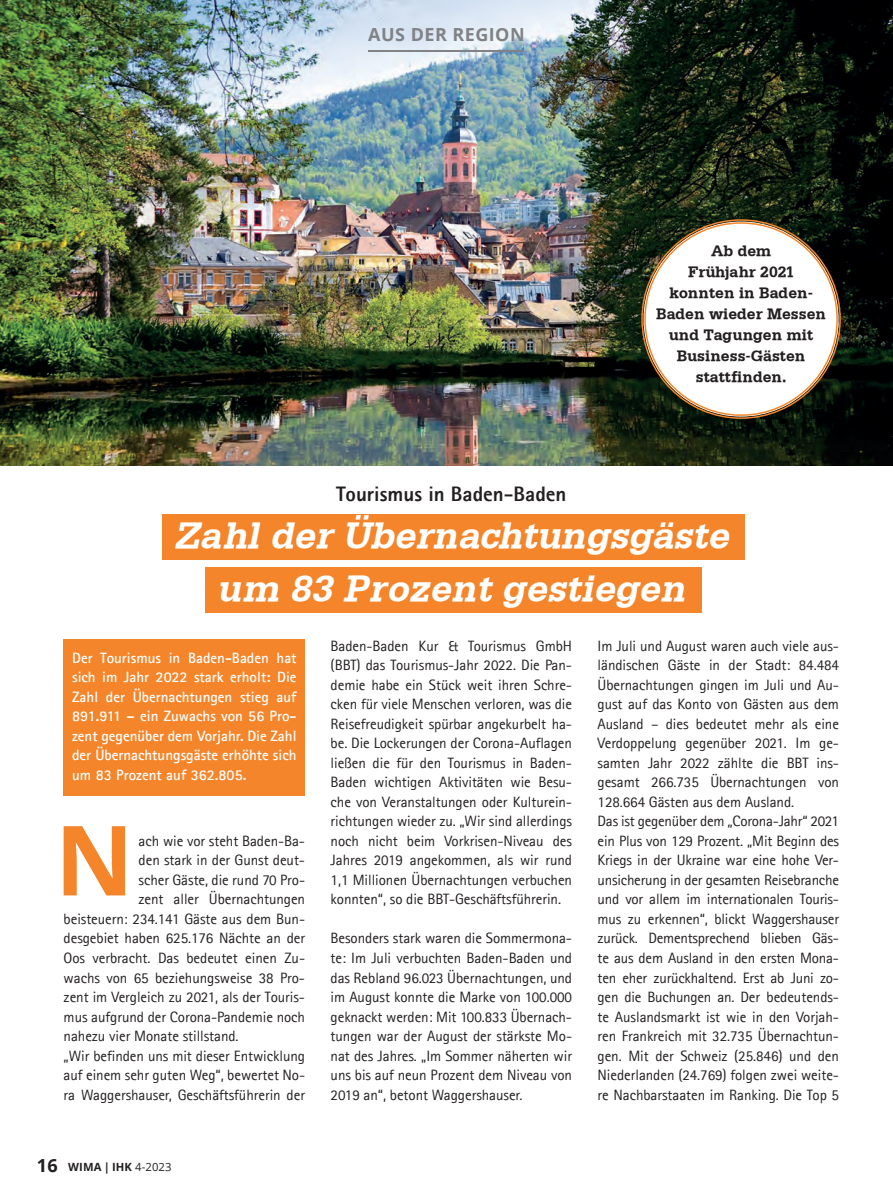
<style>
.page{position:relative;width:893px;height:1191px;background:#fff}
.page>*{position:absolute;margin:0;border:0;box-sizing:border-box;transform-origin:0 0}
.t1{font:700 96.9px "Open Sans";color:#f5852a}
.t2{font:italic 700 36.3px/52.5px "Stefan";color:#fff;text-align:center}
.t3{font:800 21px "Agfa Rotis Sans Serif";color:#231f20}
.t4{font:700 18px "Open Sans";letter-spacing:.025em;color:#808285}
.t5{font:15px/19.5px "Agfa Rotis Sans Serif";letter-spacing:-.005em;color:#231f20;text-align:justify}
.t6{font:700 15px/19.5px "Agfa Rotis Sans Serif";color:#fff;text-align:justify}
.t7{font:700 15px/21px "Stefan";color:#231f20;text-align:center}
.t8{font:700 11.25px "Open Sans";letter-spacing:.01em;color:#231f20}
.s1{font-size:18px}
.s2{font-weight:400}
</style>
<div class="page">
<img style="left:0;top:0;width:893px;height:465px">
<hr style="left:368px;top:50px;width:156px;height:1px;background:#808285">
<div style="left:64px;top:639px;width:241px;height:156px;background:#f5852a"></div>
<div style="left:162px;top:514px;width:583px;height:45px;background:#f5852a"></div>
<div style="left:205px;top:567px;width:496px;height:45px;background:#f5852a"></div>
<svg style="left:641px;top:219px;width:200px;height:200px"></svg>
<p class="t4" style="left:368px;top:22px;width:158px">AUS DER REGION</p>
<p class="t7" style="left:656px;top:240px;width:171px">Ab dem<br>Frühjahr 2021 konnten in Baden-<br>Baden wieder Messen und Tagungen mit<br>Business-Gästen stattfinden.</p>
<h3 class="t3" style="left:336px;top:481px;width:232px">Tourismus in Baden-Baden</h3>
<h2 class="t2" style="left:174px;top:508px;width:565px">Zahlder Übernachtungsgäste um 83 Prozentgestiegen</h2>
<p class="t6" style="left:72px;top:647px;width:226px">Der Tourismus in Baden-Baden hat sich im Jahr 2022 stark erholt: Die Zahl der Übernachtungen stieg auf 891.911 – ein Zuwachs von 56 Pro&shy;zent gegenüber dem Vorjahr. Die Zahl der Übernachtungsgäste erhöhte sich um 83 Prozent auf 362.805.</p>
<h1 class="t1" style="left:55px;top:791px;width:80px">N</h1>
<p class="t5" style="left:139px;top:830px;width:168px">ach wie vor steht Baden-Ba-</p>
<p class="t5" style="left:139px;top:850px;width:168px">den stark in der Gunst deut-</p>
<p class="t5" style="left:139px;top:869px;width:168px">scher Gäste, die rund 70 Pro-</p>
<p class="t5" style="left:139px;top:889px;width:168px">zent aller Übernachtungen</p>
<p class="t5" style="left:64px;top:908px;width:243px">beisteuern: 234.141 Gäste aus dem Bun-</p>
<p class="t5" style="left:64px;top:928px;width:243px">desgebiet haben 625.176 Nächte an der</p>
<p class="t5" style="left:64px;top:947px;width:243px">Oos verbracht. Das bedeutet einen Zu-</p>
<p class="t5" style="left:64px;top:967px;width:243px">wachs von 65 beziehungsweise 38 Pro-</p>
<p class="t5" style="left:64px;top:986px;width:243px">zent im Vergleich zu 2021, als der Touris-</p>
<p class="t5" style="left:64px;top:1006px;width:243px">mus aufgrund der Corona-Pandemie noch</p>
<p class="t5" style="left:64px;top:1025px;width:176px">nahezu vier Monate stillstand.</p>
<p class="t5" style="left:64px;top:1045px;width:243px">„Wir befinden uns mit dieser Entwicklung</p>
<p class="t5" style="left:64px;top:1064px;width:243px">auf einem sehr guten Weg“, bewertet No-</p>
<p class="t5" style="left:64px;top:1084px;width:243px">ra Waggershauser, Geschäftsführerin der</p>
<p class="t8" style="left:37px;top:1158px;width:136px"><span class="s1">16</span> WIMA | IHK <span class="s2">4-2023</span></p>
<p class="t5" style="left:330px;top:635px;width:243px">Baden-Baden Kur &amp; Tourismus GmbH (BBT) das Tourismus-Jahr 2022. Die Pan&shy;demie habe ein Stück weit ihren Schre&shy;cken für viele Menschen verloren, was die Reisefreudigkeit spürbar angekurbelt ha&shy;be. Die Lockerungen der Corona-Auflagen ließen die für den Tourismus in Baden-Baden wichtigen Aktivitäten wie Besu&shy;che von Veranstaltungen oder Kulturein&shy;richtungen wieder zu. „Wir sind allerdings noch nicht beim Vorkrisen-Niveau des Jahres 2019 angekommen, als wir rund 1,1 Millionen Übernachtungen verbuchen konnten“, so die BBT-Geschäftsführerin.</p>
<p class="t5" style="left:330px;top:928px;width:243px">Besonders stark waren die Sommermona&shy;te: Im Juli verbuchten Baden-Baden und das Rebland 96.023 Übernachtungen, und im August konnte die Marke von 100.000 geknackt werden: Mit 100.833 Übernach&shy;tungen war der August der stärkste Mo&shy;nat des Jahres. „Im Sommer näherten wir uns bis auf neun Prozent dem Niveau von 2019 an“, betont Waggershauser.</p>
<p class="t5" style="left:597px;top:635px;width:243px;text-align:left">Im Juli und August waren auch viele aus&shy;ländischen Gäste in der Stadt: 84.484<br>Übernachtungen gingen im Juli und Au&shy;gust auf das Konto von Gästen aus dem Ausland – dies bedeutet mehr als eine Verdoppelung gegenüber 2021. Im ge&shy;samten Jahr 2022 zählte die BBT ins&shy;gesamt 266.735 Übernachtungen von 128.664 Gästen aus dem Ausland.<br>Das ist gegenüber dem „Corona-Jahr“ 2021 ein Plus von 129 Prozent. „Mit Beginn des Kriegs in der Ukraine war eine hohe Ver&shy;unsicherung in der gesamten Reisebranche und vor allem im internationalen Touris&shy;mus zu erkennen“, blickt Waggershauser zurück. Dementsprechend blieben Gäs&shy;te aus dem Ausland in den ersten Mona&shy;ten eher zurückhaltend. Erst ab Juni zo&shy;gen die Buchungen an. Der bedeutends&shy;te Auslandsmarkt ist wie in den Vorjah&shy;ren Frankreich mit 32.735 Übernachtun&shy;gen. Mit der Schweiz (25.846) und den Nieder landen (24.769) folgen zwei weite&shy;re Nachbarstaaten im Ranking. Die Top 5</p>
</div>
